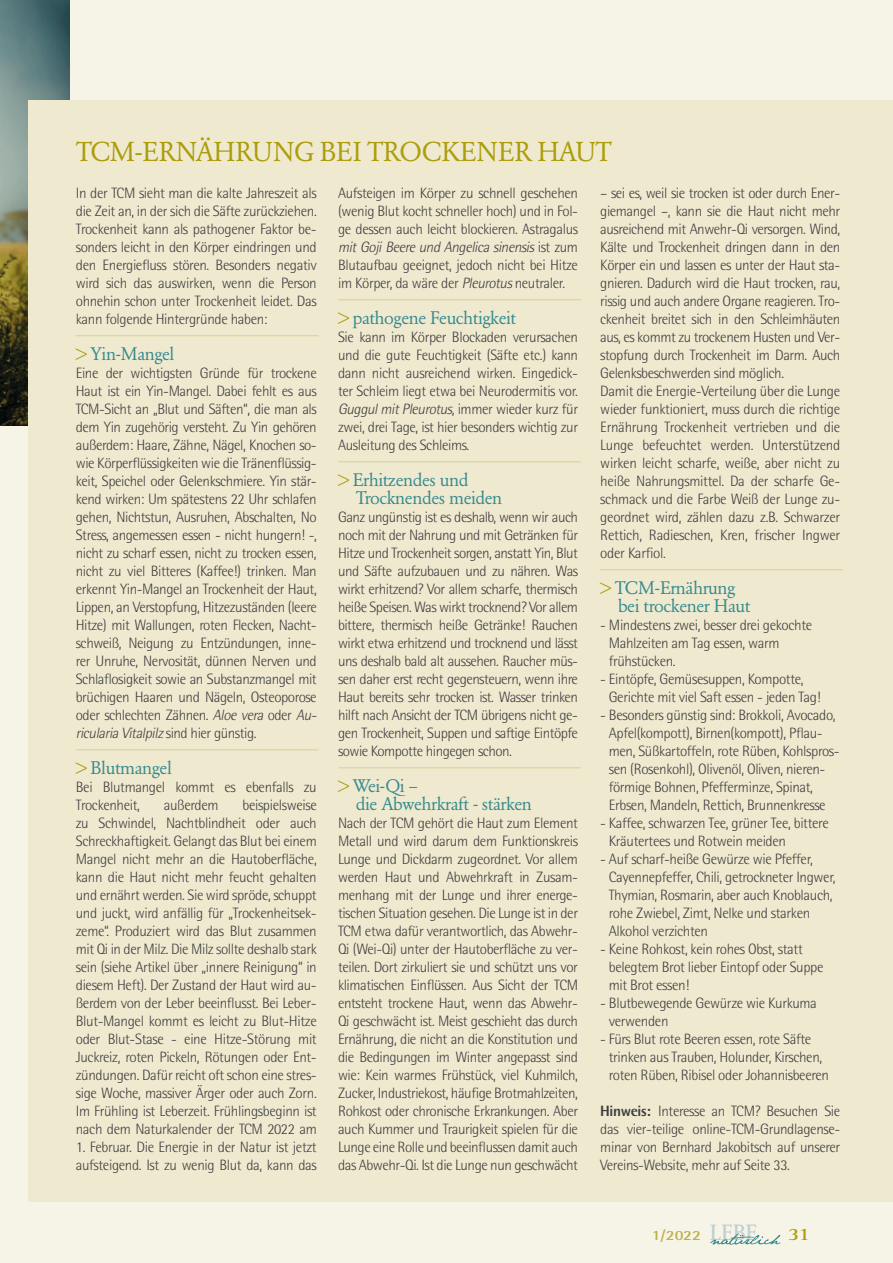
<style>
.page{position:relative;width:893px;height:1263px;background:#f6f4e6}
.page>*{position:absolute;margin:0;border:0;box-sizing:border-box;transform-origin:0 0}
.fließtext{font:27px "Garamond BQ";letter-spacing:-.015em;color:#ad9d0b}
.fließtext-2{font:18px "Garamond BQ";letter-spacing:-.025em;color:#378a8f}
.t1{font:700 17.85px "Rotis Serif";color:#ad9d0b;scale:1.18 1}
.fließtext-3{font:300 15px/18px "AT Rotis Semi Sans";letter-spacing:-.025em;color:#3e3e40;text-align:justify}
.t2{font:700 14.1px "AT Rotis Semi Sans";color:#beae49;scale:1.18 1}
.s1{font-size:16.5px;color:#ad9d0b}
.s2{font-style:italic}
.s3{font-weight:800}
.s4{font-family:"Rotis Serif";font-size:23.1px;color:#bfcfd1}
</style>
<div class="page">
<img style="left:0;top:0;width:69px;height:426px">
<div style="left:28px;top:100px;width:865px;height:1102px;background:#efeacf"></div>
<svg style="left:710px;top:1233px;width:70px;height:12px"></svg>
<hr style="left:76px;top:335px;width:243px;height:1px;background:#d8ce98">
<hr style="left:76px;top:749px;width:243px;height:1px;background:#d8ce98">
<hr style="left:338px;top:299px;width:243px;height:1px;background:#d8ce98">
<hr style="left:338px;top:461px;width:243px;height:1px;background:#d8ce98">
<hr style="left:338px;top:767px;width:243px;height:1px;background:#d8ce98">
<hr style="left:600px;top:569px;width:243px;height:1px;background:#d8ce98">
<p class="fließtext" style="left:76px;top:136px;width:538px">TCM-ERNÄHRUNG BEI TROCKENER HAUT</p>
<p class="fließtext-3" style="left:76px;top:184px;width:242px">In der TCM sieht man die kalte Jahreszeit als die Zeit an, in der sich die Säfte zurückziehen.<br>Trockenheit kann als pathogener Faktor be&shy;sonders leicht in den Körper eindringen und den Energiefluss stören. Besonders negativ wird sich das auswirken, wenn die Person ohnehin schon unter Trockenheit leidet. Das kann folgende Hintergründe haben:</p>
<p class="fließtext-2" style="left:76px;top:343px;width:100px"><span class="s1">&gt;</span> Yin-Mangel</p>
<p class="fließtext-3" style="left:76px;top:364px;width:245px;text-align:left">Eine der wichtigsten Gründe für trockene Haut ist ein Yin-Mangel. Dabei fehlt es aus TCM-Sicht an „Blut und Säften“, die man als dem Yin zugehörig versteht. Zu Yin gehören außerdem: Haare, Zähne, Nägel, Knochen so&shy;wie Körperflüssigkeiten wie die Tränenflüssig&shy;keit, Speichel oder Gelenkschmiere. Yin stär&shy;kend wirken: Um spätestens 22 Uhr schlafen gehen, Nichtstun, Ausruhen, Abschalten, No Stress, angemessen essen - nicht hungern! -, nicht zu scharf essen, nicht zu trocken essen, nicht zu viel Bitteres (Kaffee!) trinken. Man erkennt Yin-Mangel an Trockenheit der Haut, Lippen, an Verstopfung, Hitzezuständen (leere Hitze) mit Wallungen, roten Flecken, Nacht&shy;schweiß, Neigung zu Entzündungen, inne&shy;rer Unruhe, Nervosität, dünnen Nerven und Schlaflosigkeit sowie an Substanzmangel mit brüchigen Haaren und Nägeln, Osteoporose oder schlechten Zähnen. <span class="s2">Aloe vera</span> oder <span class="s2">Au&shy;riculariaVitalpilz</span>si n d h i e r g ü nsti g .</p>
<p class="fließtext-2" style="left:76px;top:757px;width:98px"><span class="s1">&gt;</span> Blutmangel</p>
<p class="fließtext-3" style="left:76px;top:778px;width:242px">Bei Blutmangel kommt es ebenfalls zu<br>Trockenheit,</p>
<p class="fließtext-3" style="left:338px;top:184px;width:242px">Aufsteigen im Körper zu schnell geschehen (wenig Blut kocht schneller hoch) und in Fol&shy;ge dessen auch leicht blockieren. Astragalus <span class="s2">mitGojiBeereund Angelicasinensis</span>i s t z u m Blutaufbau geeignet, jedoch nicht bei Hitze im Körper, da wäre der <span class="s2">Pleurotus</span>neutraler.</p>
<p class="fließtext-2" style="left:338px;top:307px;width:180px"><span class="s1">&gt;</span> pathogene Feuchtigkeit</p>
<p class="fließtext-3" style="left:338px;top:328px;width:242px">Sie kann im Körper Blockaden verursachen und die gute Feuchtigkeit (Säfte etc.) kann dann nicht ausreichend wirken. Eingedick&shy;ter Schleim liegt etwa bei Neurodermitis vor.<br><span class="s2">GuggulmitPleurotus</span>, i m m e r w i ed e r ku rz fü r zwei, drei Tage, ist hier besonders wichtig zur Ausleitung des Schleims.</p>
<p class="fließtext-2" style="left:338px;top:469px;width:132px"><span class="s1">&gt;</span> Erhitzendes und</p>
<p class="fließtext-2" style="left:356px;top:487px;width:148px">Trocknendes meiden</p>
<p class="fließtext-3" style="left:338px;top:508px;width:242px">Ganz ungünstig ist es deshalb, wenn wir auch noch mit der Nahrung und mit Getränken für Hitze und Trockenheit sorgen, anstatt Yin, Blut und Säfte aufzubauen und zu nähren. Was wirkt erhitzend? Vor allem scharfe, thermisch heiße Speisen. Was wirkt trocknend? Vor allem bittere, thermisch heiße Getränke! Rauchen wirkt etwa erhitzend und trocknend und lässt uns deshalb bald alt aussehen. Raucher müs&shy;sen daher erst recht gegensteuern, wenn ihre Haut bereits sehr trocken ist. Wasser trinken hilft nach Ansicht der TCM übrigens nicht ge&shy;gen Trockenheit, Suppen und saftige Eintöpfe sowie Kompotte hingegen schon.</p>
<p class="fließtext-2" style="left:338px;top:775px;width:81px"><span class="s1">&gt;</span> Wei-Qi –</p>
<p class="fließtext-2" style="left:356px;top:793px;width:178px">die Abwehrkraft - stärken</p>
<p class="fließtext-3" style="left:338px;top:814px;width:242px">Nach der TCM gehört die Haut zum Element Metall und wird darum dem Funktionskreis Lunge und Dickdarm zugeordnet. Vor allem werden Haut und Abwehrkraft in Zusam&shy;menhang mit der Lunge und ihrer energe&shy;tischen Situation gesehen. Die Lunge ist in der TCM etwa dafür verantwortlich, das Abwehr-Qi (Wei-Qi) unter der Hautoberfläche zu ver&shy;teilen. Dort zirkuliert sie und schützt uns vor klimatischen Einflüssen. Aus Sicht der TCM entsteht trockene Haut, wenn das Abwehr-Qi geschwächt ist. Meist geschieht das durch Ernährung, die nicht an die Konstitution und die Bedingungen im Winter angepasst sind wie: Kein warmes Frühstück, viel Kuhmilch, Zucker, Industriekost, häufige Brotmahlzeiten, Rohkost oder chronische Erkrankungen. Aber auch Kummer und Traurigkeit spielen für die Lunge eine Rolle und beeinflussen damit auch das Abwehr-Qi. Ist die Lunge nun geschwächt</p>
<p class="fließtext-3" style="left:600px;top:184px;width:242px">– sei es, weil sie trocken ist oder durch Ener&shy;giemangel –, kann sie die Haut nicht mehr ausreichend mit Anwehr-Qi versorgen. Wind, Kälte und Trockenheit dringen dann in den Körper ein und lassen es unter der Haut sta&shy;gnieren. Dadurch wird die Haut trocken, rau, rissig und auch andere Organe reagieren. Tro&shy;ckenheit breitet sich in den Schleimhäuten aus, es kommt zu trockenem Husten und Ver&shy;stopfung durch Trockenheit im Darm. Auch Gelenksbeschwerden sind möglich.</p>
<p class="fließtext-3" style="left:600px;top:382px;width:242px">Damit die Energie-Verteilung über die Lunge wieder funktioniert, muss durch die richtige Ernährung Trockenheit vertrieben und die Lunge befeuchtet werden. Unterstützend wirken leicht scharfe, weiße, aber nicht zu heiße Nahrungsmittel. Da der scharfe Ge&shy;schmack und die Farbe Weiß der Lunge zu&shy;geordnet wird, zählen dazu z.B. Schwarzer Rettich, Radieschen, Kren, frischer Ingwer oder Karfiol.</p>
<p class="fließtext-2" style="left:600px;top:577px;width:137px"><span class="s1">&gt;</span> TCM-Ernährung</p>
<p class="fließtext-2" style="left:618px;top:595px;width:134px">bei trockener Haut</p>
<p class="fließtext-3" style="left:600px;top:616px;width:213px">- Mindestens zwei, besser drei gekochte</p>
<p class="fließtext-3" style="left:609px;top:634px;width:172px">Mahlzeiten am Tag essen, warm frühstücken.</p>
<p class="fließtext-3" style="left:600px;top:670px;width:205px">- Eintöpfe, Gemüsesuppen, Kompotte,</p>
<p class="fließtext-3" style="left:609px;top:688px;width:213px">Gerichte mit viel Saft essen - jeden Tag!</p>
<p class="fließtext-3" style="left:600px;top:706px;width:237px">- Besonders günstig sind: Brokkoli, Avocado,</p>
<p class="fließtext-3" style="left:609px;top:724px;width:232px;text-align:left">Apfel(kompott), Birnen(kompott), Pflau&shy;men, Süßkartoffeln, rote Rüben, Kohlspros&shy;sen (Rosenkohl), Olivenöl, Oliven, nieren&shy;förmige Bohnen, Pfefferminze, Spinat, Erbsen, Mandeln, Rettich, Brunnenkresse</p>
<p class="fließtext-3" style="left:600px;top:814px;width:230px">- Kaffee, schwarzen Tee, grüner Tee, bittere</p>
<p class="fließtext-3" style="left:609px;top:832px;width:179px">Kräutertees und Rotwein meiden</p>
<p class="fließtext-3" style="left:600px;top:850px;width:214px">- Auf scharf-heiße Gewürze wie Pfeffer,</p>
<p class="fließtext-3" style="left:609px;top:868px;width:228px;text-align:left">Cayennepfeffer, Chili, getrockneter Ingwer, Thymian, Rosmarin, aber auch Knoblauch, rohe Zwiebel, Zimt, Nelke und starken Alkohol verzichten</p>
<p class="fließtext-3" style="left:600px;top:940px;width:204px">- Keine Rohkost, kein rohes Obst, statt</p>
<p class="fließtext-3" style="left:609px;top:958px;width:216px">belegtem Brot lieber Eintopf oder Suppe mit Brot essen!</p>
<p class="fließtext-3" style="left:600px;top:994px;width:218px">- Blutbewegende Gewürze wie Kurkuma</p>
<p class="fließtext-3" style="left:609px;top:1012px;width:61px">verwenden</p>
<p class="fließtext-3" style="left:600px;top:1030px;width:213px">- Fürs Blut rote Beeren essen, rote Säfte</p>
<p class="fließtext-3" style="left:609px;top:1048px;width:222px">trinken aus Trauben, Holunder, Kirschen, roten Rüben, Ribisel oder Johannisbeeren</p>
<p class="fließtext-3" style="left:600px;top:1102px;width:242px"><span class="s3">Hinweis:</span> Interesse an TCM? Besuchen Sie das vier-teilige online-TCM-Grundlagense&shy;minar von Bernhard Jakobitsch auf unserer Vereins-Website, mehr auf Seite 33.</p>
<p class="fließtext-3" style="left:164px;top:796px;width:56px">außerdem</p>
<p class="fließtext-3" style="left:76px;top:796px;width:242px;text-indent:167px">beispielsweise zu Schwindel, Nachtblindheit oder auch Schreckhaftigkeit. Gelangt das Blut bei einem Mangel nicht mehr an die Hautoberfläche, kann die Haut nicht mehr feucht gehalten und ernährt werden. Sie wird spröde, schuppt und juckt, wird anfällig für „Trockenheitsek&shy;zeme“. Produziert wird das Blut zusammen mit Qi in der Milz. Die Milz sollte deshalb stark sein (siehe Artikel über „innere Reinigung“ in diesem Heft). Der Zustand der Haut wird au&shy;ßerdem von der Leber beeinflusst. Bei Leber-Blut-Mangel kommt es leicht zu Blut-Hitze oder Blut-Stase - eine Hitze-Störung mit Juckreiz, roten Pickeln, Rötungen oder Ent&shy;zündungen. Dafür reicht oft schon eine stres&shy;sige Woche, massiver Ärger oder auch Zorn.<br>Im Frühling ist Leberzeit. Frühlingsbeginn ist nach dem Naturkalender der TCM 2022 am</p>
<p class="fließtext-3" style="left:76px;top:1138px;width:242px">1. Februar. Die Energie in der Natur ist jetzt aufsteigend. Ist zu wenig Blut da, kann das</p>
<p class="t2" style="left:652px;top:1227px;width:91px">1/2022 <span class="s4">LEBE</span></p>
<p class="t1" style="left:788px;top:1224px;width:20px">31</p>
</div>
